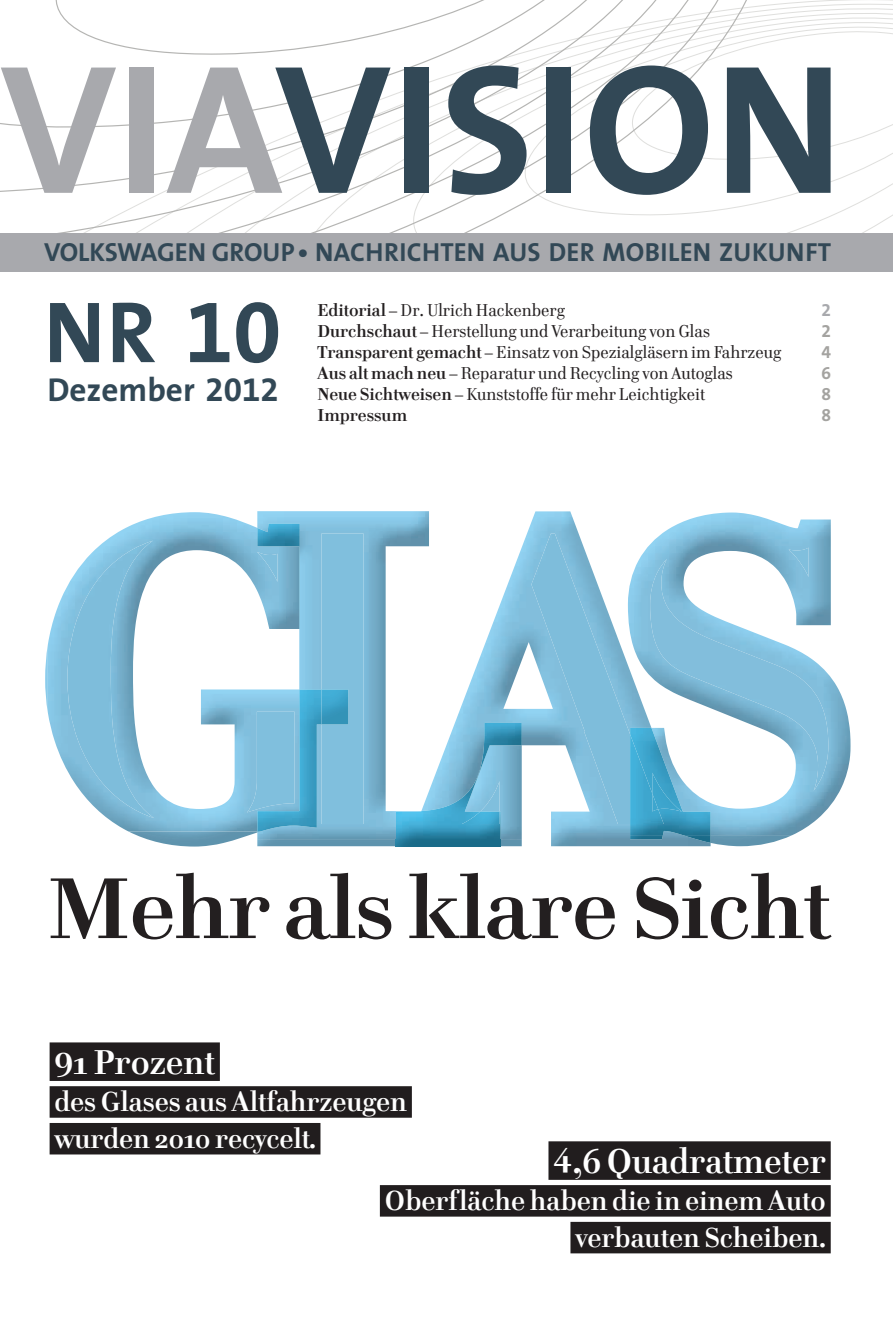
<style>
.page{position:relative;width:893px;height:1340px;background:#fff}
.page>*{position:absolute;margin:0;border:0;box-sizing:border-box;transform-origin:0 0}
.t1{font:700 185.5px "The Sans";color:#324856}
.t2{font:700 87.5px "Cellini";letter-spacing:-.01em;color:#231f20;scale:1.05 1}
.t3{font:700 87.5px "The Sans";color:#324856}
.t4{font:700 35px "Cellini";color:#fff}
.t5{font:700 33.25px "The Sans";color:#324856}
.t6{font:700 28px/36.8px "Cellini";color:#fff;text-align:right}
.t7{font:700 26.25px "The Sans";letter-spacing:.01em;color:#324856}
.t8{font:17.5px "Cellini";color:#231f20}
.t9{font:700 17.5px "Cellini";color:#231f20}
.t10{font:17.5px "The Sans Bold Expert";color:#a4a3a0}
.t11{font:17.5px "The Sans Bold Expert";color:#a8a9ad}
.s1{color:#a8a9ad}
.s2{font-family:"The Sans Bold Expert";font-weight:400}
.s3{font-weight:700}
</style>
<div class="page">
<svg style="left:781px;top:0;width:112px;height:166px"></svg>
<svg style="left:0;top:0;width:781px;height:233px"></svg>
<div style="left:0;top:233px;width:893px;height:38px;background:#a8a9ad"></div>
<div style="left:548px;top:1141px;width:283px;height:38px;background:#211d1e"></div>
<div style="left:380px;top:1185px;width:451px;height:31px;background:#211d1e"></div>
<div style="left:570px;top:1221px;width:261px;height:32px;background:#211d1e"></div>
<div style="left:50px;top:1042px;width:170px;height:38px;background:#211d1e"></div>
<div style="left:50px;top:1086px;width:362px;height:31px;background:#211d1e"></div>
<div style="left:50px;top:1122px;width:270px;height:32px;background:#211d1e"></div>
<img style="left:45px;top:644px;width:3px;height:68px">
<img style="left:128px;top:831px;width:129px;height:15px">
<img style="left:48px;top:512px;width:209px;height:319px">
<img style="left:67px;top:540px;width:190px;height:278px">
<img style="left:257px;top:511px;width:164px;height:335px">
<img style="left:257px;top:523px;width:65px;height:308px">
<img style="left:421px;top:511px;width:290px;height:335px">
<img style="left:396px;top:840px;width:105px;height:6px">
<img style="left:396px;top:723px;width:126px;height:117px">
<img style="left:711px;top:835px;width:81px;height:11px">
<img style="left:683px;top:835px;width:28px;height:7px">
<img style="left:630px;top:835px;width:33px;height:4px">
<svg style="left:850px;top:733px;width:1px;height:22px"></svg>
<img style="left:628px;top:512px;width:222px;height:323px">
<img style="left:630px;top:728px;width:81px;height:107px">
<img style="left:658px;top:808px;width:21px;height:2px">
<img style="left:650px;top:547px;width:178px;height:243px">
<h1 class="t1" style="left:0;top:38px;width:845px"><span class="s1">VIA</span>VISION</h1>
<h3 class="t7" style="left:44px;top:239px;width:789px">VOLKSWAGEN GROUP • NACHRICHTEN AUS DER MOBILEN ZUKUNFT</h3>
<h2 class="t3" style="left:44px;top:289px;width:239px">NR <span class="s2">10</span></h2>
<h3 class="t5" style="left:47px;top:373px;width:233px">Dezember <span class="s2">2012</span></h3>
<p class="t8" style="left:317px;top:301px;width:249px"><span class="s3">Editorial</span> – Dr. Ulrich Hackenberg</p>
<p class="t11" style="left:821px;top:299px;width:11px">2</p>
<p class="t8" style="left:317px;top:322px;width:394px"><span class="s3">Durchschaut</span> – Herstellung und Verarbeitung von Glas</p>
<p class="t10" style="left:821px;top:320px;width:11px">2</p>
<p class="t8" style="left:317px;top:343px;width:465px"><span class="s3">Transparent gemacht</span> – Einsatz von Spezialgläsern im Fahrzeug</p>
<p class="t10" style="left:821px;top:341px;width:11px">4</p>
<p class="t8" style="left:317px;top:364px;width:417px"><span class="s3">Aus alt mach neu</span> – Reparatur und Recycling von Autoglas</p>
<p class="t10" style="left:821px;top:362px;width:11px">6</p>
<p class="t8" style="left:317px;top:385px;width:389px"><span class="s3">Neue Sichtweisen</span> – Kunststoffe für mehr Leichtigkeit</p>
<p class="t10" style="left:821px;top:383px;width:11px">8</p>
<p class="t9" style="left:317px;top:406px;width:91px">Impressum</p>
<p class="t10" style="left:821px;top:404px;width:11px">8</p>
<h2 class="t2" style="left:48px;top:865px;width:747px">Mehr als klare Sicht</h2>
<h3 class="t4" style="left:55px;top:1044px;width:162px">91 Prozent</h3>
<h3 class="t6" style="left:55px;top:1084px;width:354px;text-align:left">des Glases aus Altfahrzeugen wurden 2o1o recycelt.</h3>
<h3 class="t4" style="left:553px;top:1143px;width:274px">4,6 Quadratmeter</h3>
<h3 class="t6" style="left:385px;top:1183px;width:442px">Oberfläche haben die in einem Auto verbauten Scheiben.</h3>
</div>
